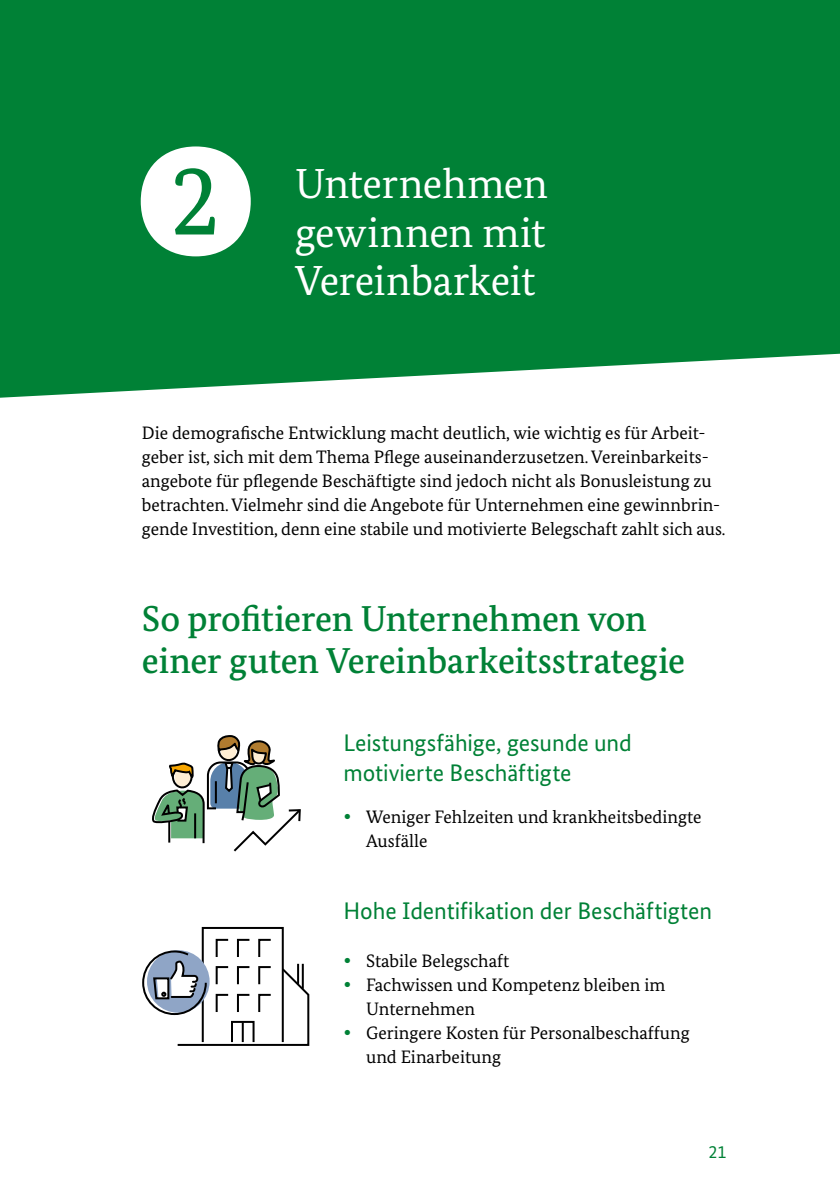
<style>
.page{position:relative;width:840px;height:1191px;background:#fff}
.page>*{position:absolute;margin:0;border:0;box-sizing:border-box;transform-origin:0 0}
.t1{font:100px "Bundes Serif Kapitelziffern Regular";color:#fff}
.C-01_2-H1-HL_Kapite{font:42px/48px "Bundes Serif";letter-spacing:-.01em;color:#fff;text-align:justify}
.C-02-H2-HL_2_18_21{font:500 36px/42px "Bundes Serif";letter-spacing:-.01em;color:#008136}
.C-03-H3-HL_3_ohne_A{font:24px/30px "Bundes Sans";color:#008136}
.C-03-H3-HL_3{font:24px "Bundes Sans";color:#008136}
.D-01_1-P-Fließtext{font:18px/24px "Bundes Serif";color:#000}
.D-02_1-L-BP_1-Ebene{font:18px/24px "Bundes Serif";color:#000}
.t2{font:18px "Bundes Sans";color:#008136}
.s1{color:#008136}
</style>
<div class="page">
<div style="left:0;top:0;width:839px;height:398px;background:#008136"></div>
<svg style="left:152px;top:735px;width:149px;height:117px"></svg>
<div style="left:202px;top:927px;width:81px;height:116px;border:2px solid #000"></div>
<svg style="left:142px;top:938px;width:168px;height:108px"></svg>
<h1 class="t1" style="left:170px;top:146px;width:111px">2</h1>
<h1 class="C-01_2-H1-HL_Kapite" style="left:295px;top:160px;width:254px">Unternehmen gewinnen mit Vereinbarkeit</h1>
<p class="D-01_1-P-Fließtext" style="left:142px;top:420px;width:584px">Die demografische Entwicklung macht deutlich, wie wichtig es für Arbeit&shy;geber ist, sich mit dem Thema Pflege auseinanderzusetzen. Vereinbarkeits&shy;angebote für pflegende Beschäftigte sind jedoch nicht als Bonusleistung zu betrachten. Vielmehr sind die Angebote für Unternehmen eine gewinnbrin&shy;gende Investition, denn eine stabile und motivierte Belegschaft zahlt sich aus.</p>
<h2 class="C-02-H2-HL_2_18_21" style="left:142px;top:597px;width:544px">So profitieren Unternehmen von einer guten Vereinbarkeitsstrategie</h2>
<h3 class="C-03-H3-HL_3_ohne_A" style="left:343px;top:727px;width:290px">Leistungsfähige, gesunde und motivierte Beschäftigte</h3>
<p class="D-01_1-P-Fließtext" style="left:366px;top:804px;width:337px;text-indent:-23px"><span class="s1">•</span> Weniger Fehlzeiten und krankheitsbedingte<br>Ausfälle</p>
<h3 class="C-03-H3-HL_3" style="left:343px;top:896px;width:370px">Hohe Identifikation der Beschäftigten</h3>
<p class="D-02_1-L-BP_1-Ebene" style="left:343px;top:948px;width:167px"><span class="s1">•</span> Stabile Belegschaft</p>
<p class="D-02_1-L-BP_1-Ebene" style="left:366px;top:972px;width:300px;text-indent:-23px"><span class="s1">•</span> Fachwissen und Kompetenz bleiben im<br>Unternehmen</p>
<p class="D-02_1-L-BP_1-Ebene" style="left:366px;top:1020px;width:325px;text-indent:-23px"><span class="s1">•</span> Geringere Kosten für Personalbeschaffung und Einarbeitung</p>
<p class="t2" style="left:708px;top:1141px;width:19px">21</p>
</div>
